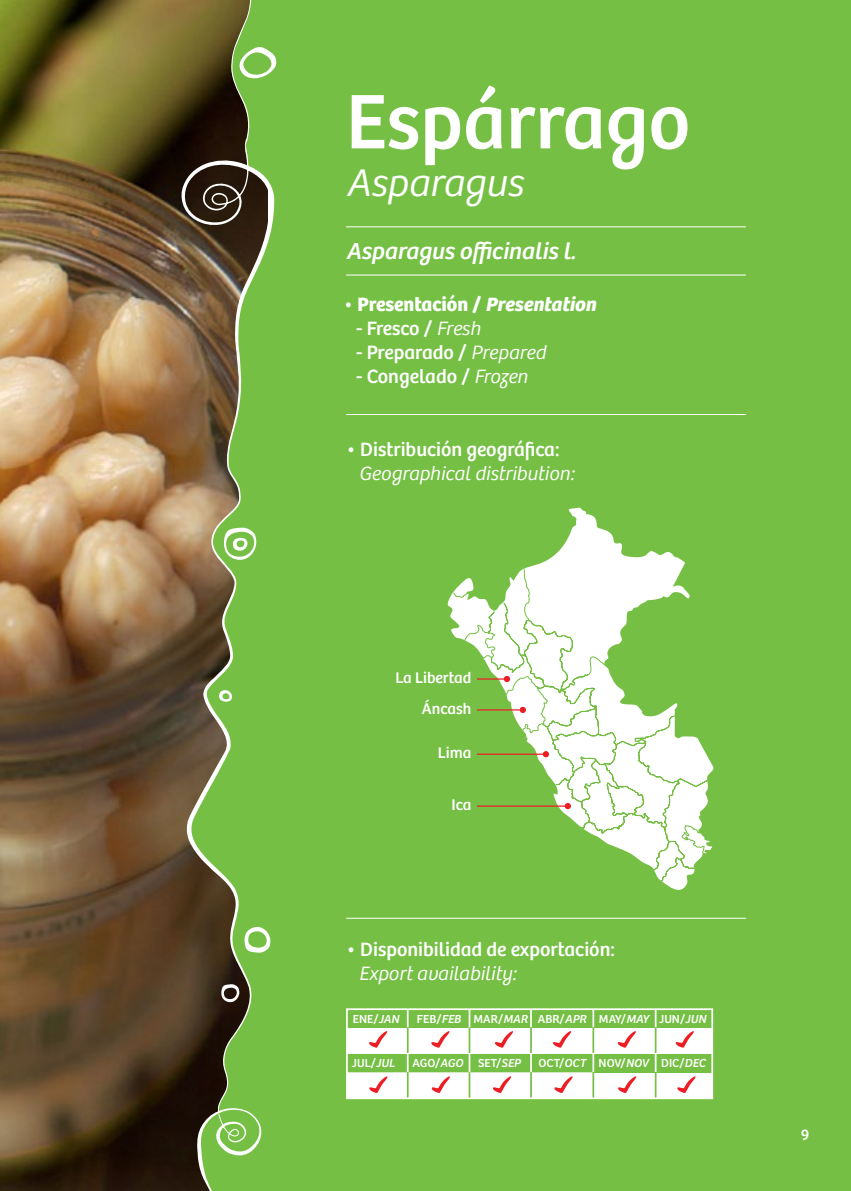
<style>
.page{position:relative;width:851px;height:1191px;background:#fff}
.page>*{position:absolute;margin:0;border:0;box-sizing:border-box;transform-origin:0 0}
.t1{font:80px "Bree Peru";color:#fff}
.t2{font:italic 40px "Bree Peru Lt";color:#fff}
.t3{font:italic 24px "Bree Peru";color:#fff}
.t4{font:20px "Bree Peru";color:#fff}
.t5{font:italic 20px "Bree Peru Lt";color:#fff}
.t6{font:700 20px "Bree Peru";color:#fff}
.t7{font:16px/31.2px "Bree Peru";color:#fff;text-align:right}
.t8{font:12px "Bree Peru";color:#fff}
.s1{font-weight:400}
.s2{font-style:italic}
.s3{font-family:"Bree Peru Lt";font-style:italic}
</style>
<div class="page">
<img style="left:0;top:0;width:188px;height:1191px">
<div style="left:188px;top:0;width:662px;height:1191px;background:#75c044"></div>
<svg style="left:275px;top:46px;width:2px;height:34px"></svg>
<svg style="left:179px;top:0;width:96px;height:1114px;background:#6b7e3f"></svg>
<svg style="left:194px;top:1103px;width:70px;height:88px;background:#7ab052"></svg>
<svg style="left:447px;top:507px;width:268px;height:383px;fill:#75c044"></svg>
<svg style="left:452px;top:569px;width:256px;height:312px"></svg>
<div style="left:503px;top:676px;width:7px;height:6px;background:#ed1d24;border-radius:50%"></div>
<svg style="left:477px;top:678px;width:27px;height:1px"></svg>
<div style="left:519px;top:707px;width:7px;height:6px;background:#ed1d24;border-radius:50%"></div>
<hr style="left:477px;top:709px;width:45px;height:1px;background:#ed1d24">
<div style="left:542px;top:751px;width:7px;height:6px;background:#ed1d24;border-radius:50%"></div>
<hr style="left:477px;top:753px;width:68px;height:2px;background:#ed1d24">
<div style="left:564px;top:803px;width:7px;height:6px;background:#ed1d24;border-radius:50%"></div>
<hr style="left:477px;top:805px;width:90px;height:1px;background:#ed1d24">
<hr style="left:346px;top:274px;width:400px;height:1px;background:#fff">
<hr style="left:346px;top:226px;width:400px;height:1px;background:#fff">
<hr style="left:346px;top:414px;width:400px;height:1px;background:#fff">
<hr style="left:346px;top:917px;width:400px;height:1px;background:#fff">
<div style="left:346px;top:1008px;width:367px;height:91px;border:2px solid #fff"></div>
<hr style="left:346px;top:1072px;width:247px;height:2px;background:#fff">
<div style="left:347px;top:1027px;width:364px;height:26px;background:#fff"></div>
<div style="left:347px;top:1073px;width:364px;height:25px;background:#fff"></div>
<svg style="left:407px;top:1009px;width:1px;height:88px"></svg>
<svg style="left:468px;top:1009px;width:2px;height:18px"></svg>
<svg style="left:468px;top:1053px;width:2px;height:19px"></svg>
<hr style="left:468px;top:1027px;width:2px;height:26px;background:#75c044">
<hr style="left:468px;top:1072px;width:2px;height:25px;background:#75c044">
<svg style="left:530px;top:1009px;width:2px;height:18px"></svg>
<hr style="left:530px;top:1052px;width:2px;height:20px;background:#fff">
<hr style="left:530px;top:1027px;width:2px;height:26px;background:#75c044">
<hr style="left:530px;top:1072px;width:2px;height:25px;background:#75c044">
<svg style="left:592px;top:1009px;width:2px;height:18px"></svg>
<hr style="left:592px;top:1052px;width:2px;height:20px;background:#fff">
<hr style="left:592px;top:1027px;width:2px;height:26px;background:#75c044">
<hr style="left:592px;top:1072px;width:2px;height:25px;background:#75c044">
<svg style="left:654px;top:1009px;width:2px;height:18px"></svg>
<hr style="left:654px;top:1052px;width:2px;height:20px;background:#fff">
<hr style="left:654px;top:1027px;width:2px;height:26px;background:#75c044">
<hr style="left:654px;top:1072px;width:2px;height:25px;background:#75c044">
<svg style="left:369px;top:1031px;width:19px;height:17px"></svg>
<svg style="left:431px;top:1031px;width:19px;height:17px"></svg>
<svg style="left:495px;top:1031px;width:18px;height:17px"></svg>
<svg style="left:553px;top:1031px;width:19px;height:17px"></svg>
<svg style="left:617px;top:1031px;width:19px;height:17px"></svg>
<svg style="left:675px;top:1031px;width:19px;height:17px"></svg>
<svg style="left:554px;top:1076px;width:19px;height:17px"></svg>
<svg style="left:493px;top:1076px;width:19px;height:17px"></svg>
<svg style="left:431px;top:1076px;width:19px;height:17px"></svg>
<svg style="left:369px;top:1076px;width:19px;height:17px"></svg>
<svg style="left:618px;top:1076px;width:19px;height:17px"></svg>
<svg style="left:677px;top:1076px;width:19px;height:17px"></svg>
<svg style="left:681px;top:824px;width:32px;height:31px"></svg>
<h1 class="t1" style="left:346px;top:75px;width:345px">Espárrago</h1>
<h2 class="t2" style="left:346px;top:161px;width:178px">Asparagus</h2>
<p class="t3" style="left:346px;top:237px;width:231px">Asparagus officinalis l.</p>
<p class="t6" style="left:343px;top:292px;width:254px"><span class="s1">•</span> Presentación / <span class="s2">Presentation</span></p>
<p class="t4" style="left:356px;top:317px;width:126px">- Fresco / <span class="s3">Fresh</span></p>
<p class="t4" style="left:356px;top:341px;width:191px">- Preparado / <span class="s3">Prepared</span></p>
<p class="t4" style="left:356px;top:365px;width:173px">- Congelado / <span class="s3">Frozen</span></p>
<p class="t4" style="left:346px;top:438px;width:215px">• Distribución geográfica:</p>
<p class="t5" style="left:359px;top:462px;width:217px">Geographical distribution:</p>
<p class="t7" style="left:395px;top:662px;width:77px">La Libertad<br>Áncash</p>
<p class="t7" style="left:438px;top:738px;width:35px">Lima</p>
<p class="t7" style="left:451px;top:790px;width:21px">Ica</p>
<p class="t4" style="left:346px;top:937px;width:270px">• Disponibilidad de exportación:</p>
<p class="t5" style="left:359px;top:962px;width:159px">Export availability:</p>
<p class="t8" style="left:353px;top:1011px;width:48px">ENE/<span class="s2">JAN</span></p>
<p class="t8" style="left:417px;top:1011px;width:290px">FEB/<span class="s2">FEB</span> MAR/<span class="s2">MAR</span> ABR/<span class="s2">APR</span> MAY/<span class="s2">MAY</span> JUN/<span class="s2">JUN</span></p>
<p class="t8" style="left:352px;top:1056px;width:44px">JUL/<span class="s2">JUL</span></p>
<p class="t8" style="left:412px;top:1056px;width:110px">AGO/<span class="s2">AGO</span> SET/<span class="s2">SEP</span></p>
<p class="t8" style="left:538px;top:1056px;width:168px">OCT/<span class="s2">OCT</span> NOV/<span class="s2">NOV</span> DIC/<span class="s2">DEC</span></p>
<p class="t7" style="left:800px;top:1119px;width:10px">9</p>
</div>
